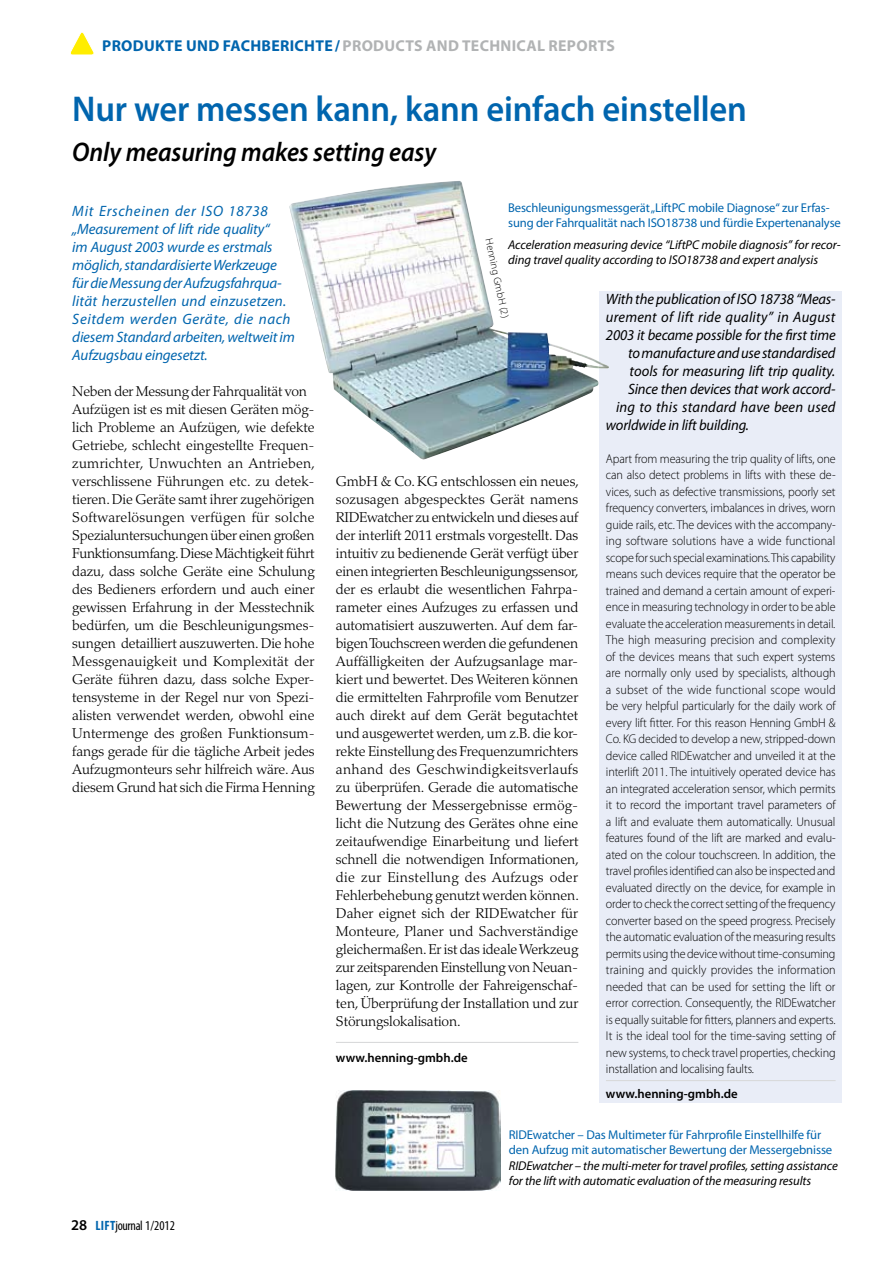
<style>
.page{position:relative;width:893px;height:1263px;background:#fff}
.page>*{position:absolute;margin:0;border:0;box-sizing:border-box;transform-origin:0 0}
.t1{font:600 36px "Myriad Pro";letter-spacing:-.005em;color:#0065ae;scale:.96 1}
.t2{font:italic 600 27px "Myriad Pro";letter-spacing:-.005em;color:#000;scale:.93 1}
.t3{font:700 15.75px "Myriad Pro";letter-spacing:.02em;color:#b1b3b4}
.t4{font:italic 15px/18px "Myriad Pro";letter-spacing:-.01em;color:#0065ae}
.t5{font:italic 15px "Myriad Pro";letter-spacing:-.01em;color:#000}
.t6{font:italic 15px "Myriad Pro";letter-spacing:.015em;color:#000}
.t7{font:300 14.25px/18px "Palatino";letter-spacing:-.01em;color:#000}
.t8{font:condensed 13.5px "Myriad Pro";letter-spacing:-.025em;color:#000}
.t9{font:300 12.75px/16.5px "Myriad Pro";letter-spacing:-.01em;color:#000;text-align:justify;scale:.95 1}
.t10{font:italic 12.75px/15.3px "Myriad Pro";letter-spacing:-.01em;color:#000}
.t11{font:12.75px/15.3px "Myriad Pro";letter-spacing:-.01em;color:#0065ae}
.t12{font:600 12.75px "Myriad Pro";color:#000}
.t13{font:300 10.5px "Myriad Pro";color:#000}
.s1{color:#0065ae}
.s2{font-weight:600;font-stretch:normal;font-size:15px}
.s3{font-weight:700;color:#0065ae}
</style>
<div class="page">
<div style="left:600px;top:291px;width:242px;height:811px;background:#e9edf7"></div>
<svg style="left:70px;top:32px;width:24px;height:23px"></svg>
<hr style="left:606px;top:1080px;width:230px;height:1px;background:#d9dadb">
<img style="left:289px;top:181px;width:320px;height:278px">
<img style="left:336px;top:1090px;width:164px;height:101px">
<hr style="left:336px;top:1042px;width:242px;height:1px;background:#d9dadb">
<p class="t3" style="left:102px;top:35px;width:514px"><span class="s1">PRODUKTE UND FACHBERICHTE /</span> PRODUCTS AND TECHNICAL REPORTS</p>
<h1 class="t1" style="left:72px;top:86px;width:704px">Nur wer messen kann, kann einfach einstellen</h1>
<h2 class="t2" style="left:72px;top:135px;width:393px">Only measuring makes setting easy</h2>
<p class="t4" style="left:72px;top:202px;width:224px">Mit Erscheinen der ISO 18738 „Measurement of lift ride quality“<br>im August 2003 wurde es erstmals möglich, standardisierte Werkzeuge für die Messung der Aufzugsfahrqua&shy;lität herzustellen und einzusetzen.<br>Seitdem werden Geräte, die nach diesem Standard arbeiten, weltweit im Aufzugsbau eingesetzt.</p>
<p class="t7" style="left:72px;top:382px;width:244px">Neben der Messung der Fahrqualität von Aufzügen ist es mit diesen Geräten mög&shy;lich Probleme an Aufzügen, wie defekte Getriebe, schlecht eingestellte Frequen&shy;zumrichter, Unwuchten an Antrieben, verschlissene Führungen etc. zu detek&shy;tieren. Die Geräte samt ihrer zugehörigen Softwarelösungen verfügen für solche Spezialuntersuchungen über einen großen Funktionsumfang. Diese Mächtigkeit führt dazu, dass solche Geräte eine Schulung des Bedieners erfordern und auch einer gewissen Erfahrung in der Messtechnik bedürfen, um die Beschleunigungsmes&shy;sungen detailliert auszuwerten. Die hohe Messgenauigkeit und Komplexität der Geräte führen dazu, dass solche Exper&shy;tensysteme in der Regel nur von Spezi&shy;alisten verwendet werden, obwohl eine Untermenge des großen Funktionsum&shy;fangs gerade für die tägliche Arbeit jedes Aufzugmonteurs sehr hilfreich wäre. Aus diesem Grund hat sich die Firma Henning</p>
<p class="t8" style="left:71px;top:1217px;width:105px"><span class="s2">28</span> <span class="s3">Lift</span>journal 1/2012</p>
<p class="t11" style="left:508px;top:199px;width:334px">Beschleunigungsmessgerät „LiftPC mobile Diagnose“ zur Erfas&shy;sung der Fahrqualität nach ISO18738 und fürdie Expertenanalyse</p>
<p class="t10" style="left:508px;top:236px;width:334px">Acceleration measuring device “LiftPC mobile diagnosis” for recor&shy;ding travel quality according to ISO18738 and expert analysis</p>
<p class="t13" style="left:494px;top:237px;width:82px;rotate:78deg">Henning GmbH (2)</p>
<p class="t5" style="left:606px;top:289px;width:231px">With the publication of ISO 18738 “Meas-</p>
<p class="t6" style="left:606px;top:307px;width:231px">urement of lift ride quality” in August</p>
<p class="t5" style="left:606px;top:325px;width:231px">2003 it became possible for the first time</p>
<p class="t5" style="left:628px;top:343px;width:209px">to manufacture and use standardised</p>
<p class="t5" style="left:630px;top:361px;width:207px">tools for measuring lift trip quality.</p>
<p class="t5" style="left:628px;top:379px;width:209px">Since then devices that work accord-</p>
<p class="t6" style="left:616px;top:397px;width:221px">ing to this standard have been used</p>
<p class="t5" style="left:606px;top:415px;width:145px">worldwide in lift building.</p>
<p class="t9" style="left:606px;top:450px;width:243px">Apart from measuring the trip quality of lifts, one can also detect problems in lifts with these de&shy;vices, such as defective transmissions, poorly set frequency converters, imbalances in drives, worn guide rails, etc. The devices with the accompany&shy;ing software solutions have a wide functional scope for such special examinations. This capability means such devices require that the operator be trained and demand a certain amount of experi&shy;ence in measuring technology in order to be able evaluate the acceleration measurements in detail.<br>The high measuring precision and complexity of the devices means that such expert systems are normally only used by specialists, although a subset of the wide functional scope would be very helpful particularly for the daily work of every lift fitter. For this reason Henning GmbH &amp; Co. KG decided to develop a new, stripped-down device called RIDEwatcher and unveiled it at the interlift 2011. The intuitively operated device has an integrated acceleration sensor, which permits it to record the important travel parameters of a lift and evaluate them automatically. Unusual features found of the lift are marked and evalu&shy;ated on the colour touchscreen. In addition, the travel profiles identified can also be inspected and evaluated directly on the device, for example in order to check the correct setting of the frequency converter based on the speed progress. Precisely the automatic evaluation of the measuring results permits using the device without time-consuming training and quickly provides the information needed that can be used for setting the lift or error correction. Consequently, the RIDEwatcher is equally suitable for fitters, planners and experts.<br>It is the ideal tool for the time-saving setting of new systems, to check travel properties, checking installation and localising faults.</p>
<p class="t12" style="left:606px;top:1086px;width:133px">www.henning-gmbh.de</p>
<p class="t7" style="left:336px;top:472px;width:244px;text-align:justify">GmbH &amp; Co. KG entschlossen ein neues, sozusagen abgespecktes Gerät namens RIDEwatcher zu entwickeln und dieses auf der interlift 2011 erstmals vorgestellt. Das intuitiv zu bedienende Gerät verfügt über einen integrierten Beschleunigungssensor, der es erlaubt die wesentlichen Fahrpa&shy;rameter eines Aufzuges zu erfassen und automatisiert auszuwerten. Auf dem far&shy;bigen Touchscreen werden die gefundenen Auffälligkeiten der Aufzugsanlage mar&shy;kiert und bewertet. Des Weiteren können die ermittelten Fahrprofile vom Benutzer auch direkt auf dem Gerät begutachtet und ausgewertet werden, um z.B. die kor&shy;rekte Einstellung des Frequenzumrichters anhand des Geschwindigkeitsverlaufs zu überprüfen. Gerade die automatische Bewertung der Messergebnisse ermög&shy;licht die Nutzung des Gerätes ohne eine zeitaufwendige Einarbeitung und liefert schnell die notwendigen Informationen, die zur Einstellung des Aufzugs oder Fehlerbehebung genutzt werden können.<br>Daher eignet sich der RIDEwatcher für Monteure, Planer und Sachverständige gleichermaßen. Er ist das ideale Werkzeug zur zeitsparenden Einstellung von Neuan&shy;lagen, zur Kontrolle der Fahreigenschaf&shy;ten, Überprüfung der Installation und zur Störungslokalisation.</p>
<p class="t12" style="left:336px;top:1050px;width:133px">www.henning-gmbh.de</p>
<p class="t11" style="left:509px;top:1127px;width:325px">RIDEwatcher – Das Multimeter für Fahrprofile Einstellhilfe für den Aufzug mit automatischer Bewertung der Messergebnisse</p>
<p class="t10" style="left:509px;top:1157px;width:330px">RIDEwatcher – the multi-meter for travel profiles, setting assistance for the lift with automatic evaluation of the measuring results</p>
</div>
